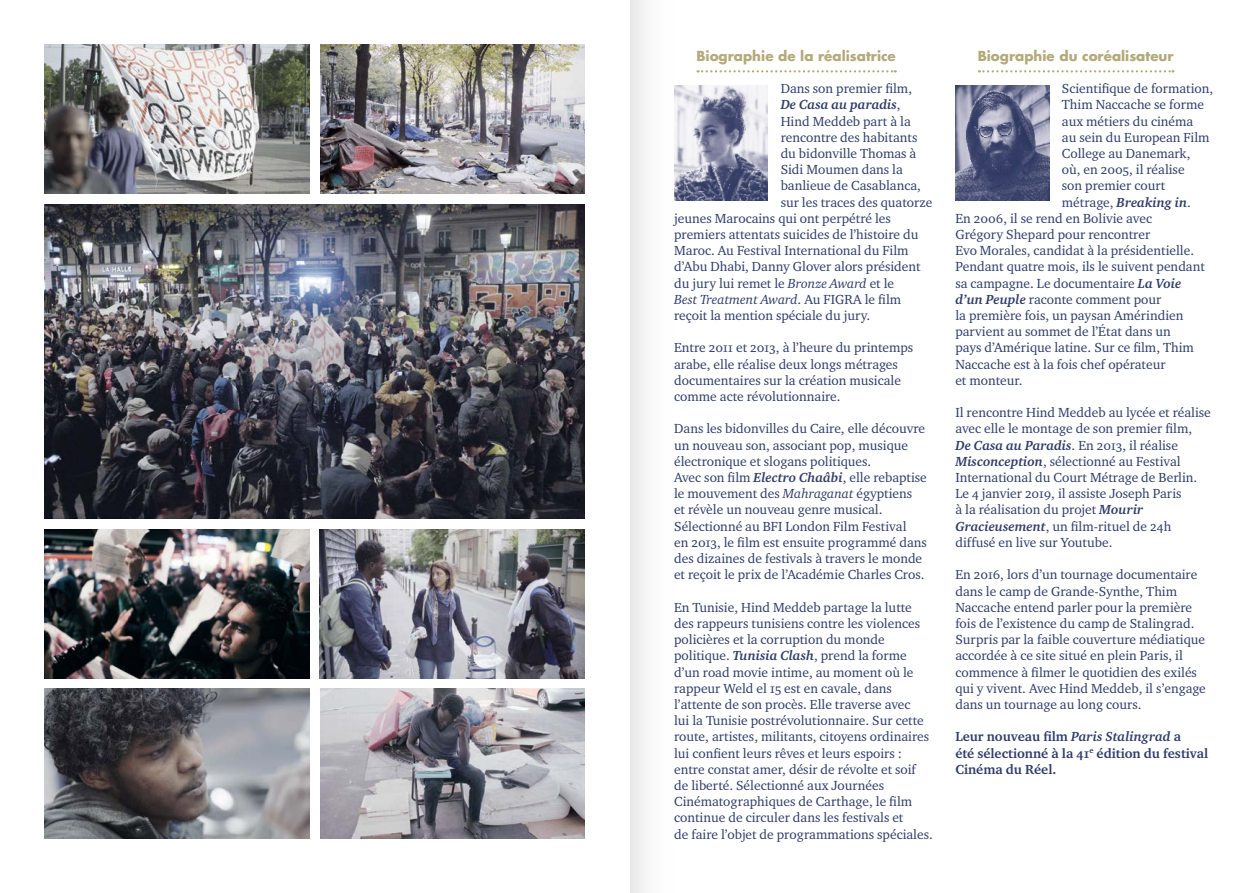
<style>
.page{position:relative;width:1259px;height:893px;background:#fff}
.page>*{position:absolute;margin:0;border:0;box-sizing:border-box;transform-origin:0 0}
.Style_de_paragraphe{font:13.5px/16.2px "Charter ITC Regu OS";color:#2f3d69}
.Style_de_paragraphe-2{font:13.5px/16.2px "Charter ITC Bold OS";color:#2f3d69}
.Style_de_paragraphe-3{font:700 13.5px "Futura";color:#b3a979}
.Style_de_paragraphe-4{font:13.5px "Charter ITC Regu Ital OS";color:#2f3d69}
.Style_de_paragraphe-5{font:13.5px "Charter ITC Bold Ital OS";color:#2f3d69}
.s1{font-family:"Charter ITC Regu OS"}
.s2{font-family:"Charter ITC Regu Ital OS"}
.s3{font-family:"Charter ITC Bold Ital OS"}
</style>
<div class="page">
<img style="left:45px;top:689px;width:264px;height:149px">
<img style="left:45px;top:45px;width:264px;height:148px">
<img style="left:320px;top:689px;width:265px;height:149px">
<img style="left:45px;top:529px;width:264px;height:149px">
<img style="left:45px;top:205px;width:540px;height:314px">
<img style="left:320px;top:529px;width:264px;height:149px">
<img style="left:320px;top:45px;width:265px;height:148px">
<svg style="left:697px;top:70px;width:198px;height:2px"></svg>
<svg style="left:979px;top:70px;width:194px;height:2px"></svg>
<img style="left:955px;top:85px;width:94px;height:116px">
<img style="left:674px;top:85px;width:94px;height:116px">
<div style="left:630px;top:0;width:43px;height:893px;background:linear-gradient(to right,#ebebeb,#fff)"></div>
<p class="Style_de_paragraphe-3" style="left:696px;top:46px;width:201px">Biographie de la réalisatrice</p>
<p class="Style_de_paragraphe" style="left:780px;top:80px;width:133px">Dans son premier film,</p>
<p class="Style_de_paragraphe-5" style="left:780px;top:96px;width:122px">De Casa au paradis<span class="s1">,</span></p>
<p class="Style_de_paragraphe" style="left:780px;top:113px;width:132px">Hind Meddeb part à la</p>
<p class="Style_de_paragraphe" style="left:780px;top:129px;width:138px">rencontre des habitants</p>
<p class="Style_de_paragraphe" style="left:780px;top:145px;width:137px">du bidonville Thomas à</p>
<p class="Style_de_paragraphe" style="left:780px;top:161px;width:124px">Sidi Moumen dans la</p>
<p class="Style_de_paragraphe" style="left:780px;top:177px;width:142px">banlieue de Casablanca,</p>
<p class="Style_de_paragraphe" style="left:780px;top:194px;width:153px">sur les traces des quatorze</p>
<p class="Style_de_paragraphe" style="left:674px;top:210px;width:218px">jeunes Marocains qui ont perpétré les</p>
<p class="Style_de_paragraphe" style="left:674px;top:226px;width:246px">premiers attentats suicides de l’histoire du</p>
<p class="Style_de_paragraphe" style="left:674px;top:242px;width:236px">Maroc. Au Festival International du Film</p>
<p class="Style_de_paragraphe" style="left:674px;top:258px;width:248px">d’Abu Dhabi, Danny Glover alors président</p>
<p class="Style_de_paragraphe" style="left:674px;top:275px;width:221px">du jury lui remet le <span class="s2">Bronze Award</span> et le</p>
<p class="Style_de_paragraphe-4" style="left:674px;top:291px;width:228px">Best Treatment Award<span class="s1">. Au FIGRA le film</span></p>
<p class="Style_de_paragraphe" style="left:674px;top:307px;width:198px">reçoit la mention spéciale du jury.</p>
<p class="Style_de_paragraphe" style="left:674px;top:339px;width:241px">Entre 2011 et 2013, à l’heure du printemps arabe, elle réalise deux longs métrages documentaires sur la création musicale comme acte révolutionnaire.</p>
<p class="Style_de_paragraphe" style="left:674px;top:420px;width:254px">Dans les bidonvilles du Caire, elle découvre un nouveau son, associant pop, musique électronique et slogans politiques.<br>Avec son film <span class="s3">Electro Chaâbi</span>, elle rebaptise le mouvement des <span class="s2">Mahraganat</span> égyptiens<br>et révèle un nouveau genre musical.<br>Sélectionné au BFI London Film Festival<br>en 2013, le film est ensuite programmé dans des dizaines de festivals à travers le monde et reçoit le prix de l’Académie Charles Cros.</p>
<p class="Style_de_paragraphe" style="left:674px;top:599px;width:260px">En Tunisie, Hind Meddeb partage la lutte des rappeurs tunisiens contre les violences policières et la corruption du monde politique. <span class="s3">Tunisia Clash</span>, prend la forme d’un road movie intime, au moment où le rappeur Weld el 15 est en cavale, dans l’attente de son procès. Elle traverse avec<br>lui la Tunisie postrévolutionnaire. Sur cette route, artistes, militants, citoyens ordinaires lui confient leurs rêves et leurs espoirs : entre constat amer, désir de révolte et soif de liberté. Sélectionné aux Journées Cinématographiques de Carthage, le film continue de circuler dans les festivals et<br>de faire l’objet de programmations spéciales.</p>
<p class="Style_de_paragraphe-3" style="left:977px;top:46px;width:197px">Biographie du coréalisateur</p>
<p class="Style_de_paragraphe" style="left:1062px;top:80px;width:153px">Scientifique de formation,<br>Thim Naccache se forme aux métiers du cinéma<br>au sein du European Film<br>College au Danemark,<br>où, en 2005, il réalise<br>son premier court métrage, <span class="s3">Breaking in</span>.</p>
<p class="Style_de_paragraphe" style="left:955px;top:210px;width:251px">En 2006, il se rend en Bolivie avec<br>Grégory Shepard pour rencontrer<br>Evo Morales, candidat à la présidentielle.<br>Pendant quatre mois, ils le suivent pendant sa campagne. Le documentaire <span class="s3">La Voie d’un Peuple</span> raconte comment pour<br>la première fois, un paysan Amérindien parvient au sommet de l’État dans un<br>pays d’Amérique latine. Sur ce film, Thim Naccache est à la fois chef opérateur<br>et monteur.</p>
<p class="Style_de_paragraphe" style="left:955px;top:404px;width:257px">Il rencontre Hind Meddeb au lycée et réalise avec elle le montage de son premier film, <span class="s3">De Casa au Paradis</span>. En 2013, il réalise <span class="s3">Misconception</span>, sélectionné au Festival International du Court Métrage de Berlin.<br>Le 4 janvier 2019, il assiste Joseph Paris<br>à la réalisation du projet <span class="s3">Mourir Gracieusement</span>, un film-rituel de 24h diffusé en live sur Youtube.</p>
<p class="Style_de_paragraphe" style="left:955px;top:566px;width:252px">En 2016, lors d’un tournage documentaire dans le camp de Grande-Synthe, Thim Naccache entend parler pour la première fois de l’existence du camp de Stalingrad.<br>Surpris par la faible couverture médiatique accordée à ce site situé en plein Paris, il commence à filmer le quotidien des exilés qui y vivent. Avec Hind Meddeb, il s’engage dans un tournage au long cours.</p>
<p class="Style_de_paragraphe-2" style="left:955px;top:728px;width:254px">Leur nouveau film <span class="s3">Paris Stalingrad</span> a<br>été sélectionné à la 41<sup>e</sup> édition du festival<br>Cinéma du Réel.</p>
</div>
